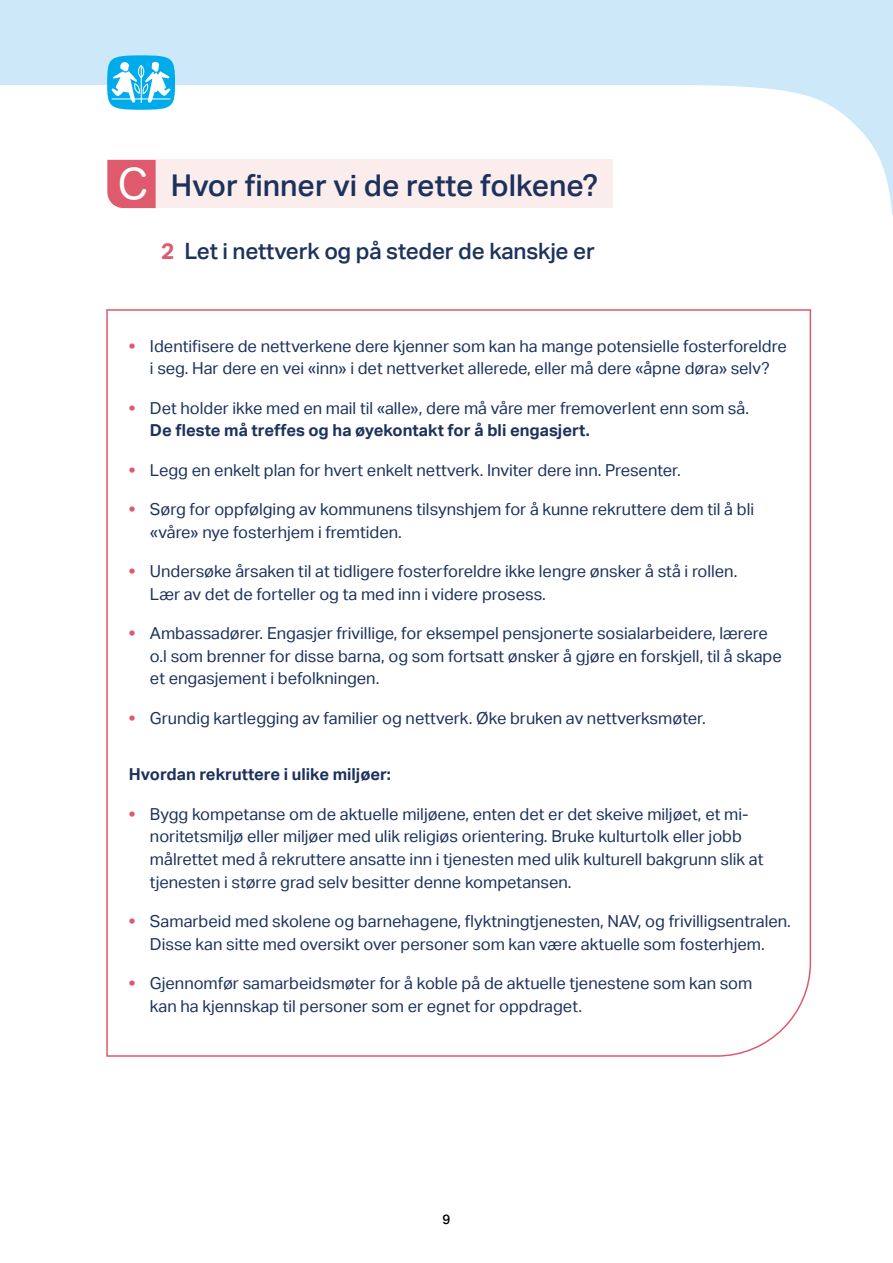
<style>
.page{position:relative;width:893px;height:1263px;background:#fff}
.page>*{position:absolute;margin:0;border:0;box-sizing:border-box;transform-origin:0 0}
.t1{font:500 30px "Aktiv Grotesk";color:#1c325d}
.t2{font:500 22.5px "Aktiv Grotesk";letter-spacing:-.01em;color:#1c325d}
.t3{font:16.5px/22.5px "Aktiv Grotesk";color:#1c325d}
.t4{font:700 16.5px "Aktiv Grotesk";color:#1c325d}
.t5{font:500 13.5px "Aktiv Grotesk";color:#000}
.s1{font-family:"Hira Maru Pro N W4";font-weight:400;font-size:40.5px;color:#fff}
.s2{font-weight:700;color:#de5a6c}
.s3{font-weight:800;color:#de5a6c}
.s4{font-weight:700}
</style>
<div class="page">
<div style="left:0;top:0;width:893px;height:215px;background:#cde8f8"></div>
<div style="left:0;top:85px;width:892px;height:130px;background:#fff"></div>
<svg style="left:107px;top:55px;width:68px;height:55px"></svg>
<div style="left:156px;top:160px;width:456px;height:48px;background:#fbedec"></div>
<div style="left:107px;top:160px;width:49px;height:48px;background:#de5a6c"></div>
<svg style="left:106px;top:309px;width:706px;height:748px"></svg>
<h1 class="t1" style="left:118px;top:168px;width:482px"><span class="s1">C</span> Hvor finner vi de rette folkene?</h1>
<h2 class="t2" style="left:161px;top:238px;width:435px"><span class="s2">2</span> Let i nettverk og på steder de kanskje er</h2>
<p class="t3" style="left:129px;top:335px;width:659px;text-align:center"><span class="s3">•</span> Identifisere de nettverkene dere kjenner som kan ha mange potensielle fosterforeldre i seg. Har dere en vei «inn» i det nettverket allerede, eller må dere «åpne døra» selv?</p>
<p class="t3" style="left:150px;top:397px;width:601px;text-indent:-21px"><span class="s3">•</span> Det holder ikke med en mail til «alle», dere må våre mer fremoverlent enn som så.<br><span class="s4">De fleste må treffes og ha øyekontakt for å bli engasjert.</span></p>
<p class="t3" style="left:129px;top:459px;width:553px"><span class="s3">•</span> Legg en enkelt plan for hvert enkelt nettverk. Inviter dere inn. Presenter.</p>
<p class="t3" style="left:150px;top:498px;width:606px;text-indent:-21px"><span class="s3">•</span> Sørg for oppfølging av kommunens tilsynshjem for å kunne rekruttere dem til å bli «våre» nye fosterhjem i fremtiden.</p>
<p class="t3" style="left:150px;top:560px;width:589px;text-indent:-21px"><span class="s3">•</span> Undersøke årsaken til at tidligere fosterforeldre ikke lengre ønsker å stå i rollen.<br>Lær av det de forteller og ta med inn i videre prosess.</p>
<p class="t3" style="left:150px;top:622px;width:633px;text-indent:-21px"><span class="s3">•</span> Ambassadører. Engasjer frivillige, for eksempel pensjonerte sosialarbeidere, lærere o.l som brenner for disse barna, og som fortsatt ønsker å gjøre en forskjell, til å skape et engasjement i befolkningen.</p>
<p class="t3" style="left:129px;top:707px;width:578px"><span class="s3">•</span> Grundig kartlegging av familier og nettverk. Øke bruken av nettverksmøter.</p>
<p class="t4" style="left:129px;top:765px;width:264px">Hvordan rekruttere i ulike miljøer:</p>
<p class="t3" style="left:150px;top:803px;width:615px;text-indent:-21px"><span class="s3">•</span> Bygg kompetanse om de aktuelle miljøene, enten det er det skeive miljøet, et mi&shy;noritetsmiljø eller miljøer med ulik religiøs orientering. Bruke kulturtolk eller jobb målrettet med å rekruttere ansatte inn i tjenesten med ulik kulturell bakgrunn slik at tjenesten i større grad selv besitter denne kompetansen.</p>
<p class="t3" style="left:129px;top:910px;width:663px;text-align:center"><span class="s3">•</span> Samarbeid med skolene og barnehagene, flyktningtjenesten, NAV, og frivilligsentralen.<br>Disse kan sitte med oversikt over personer som kan være aktuelle som fosterhjem.</p>
<p class="t3" style="left:150px;top:972px;width:604px;text-indent:-21px"><span class="s3">•</span> Gjennomfør samarbeidsmøter for å koble på de aktuelle tjenestene som kan som kan ha kjennskap til personer som er egnet for oppdraget.</p>
<p class="t5" style="left:442px;top:1211px;width:9px">9</p>
</div>
